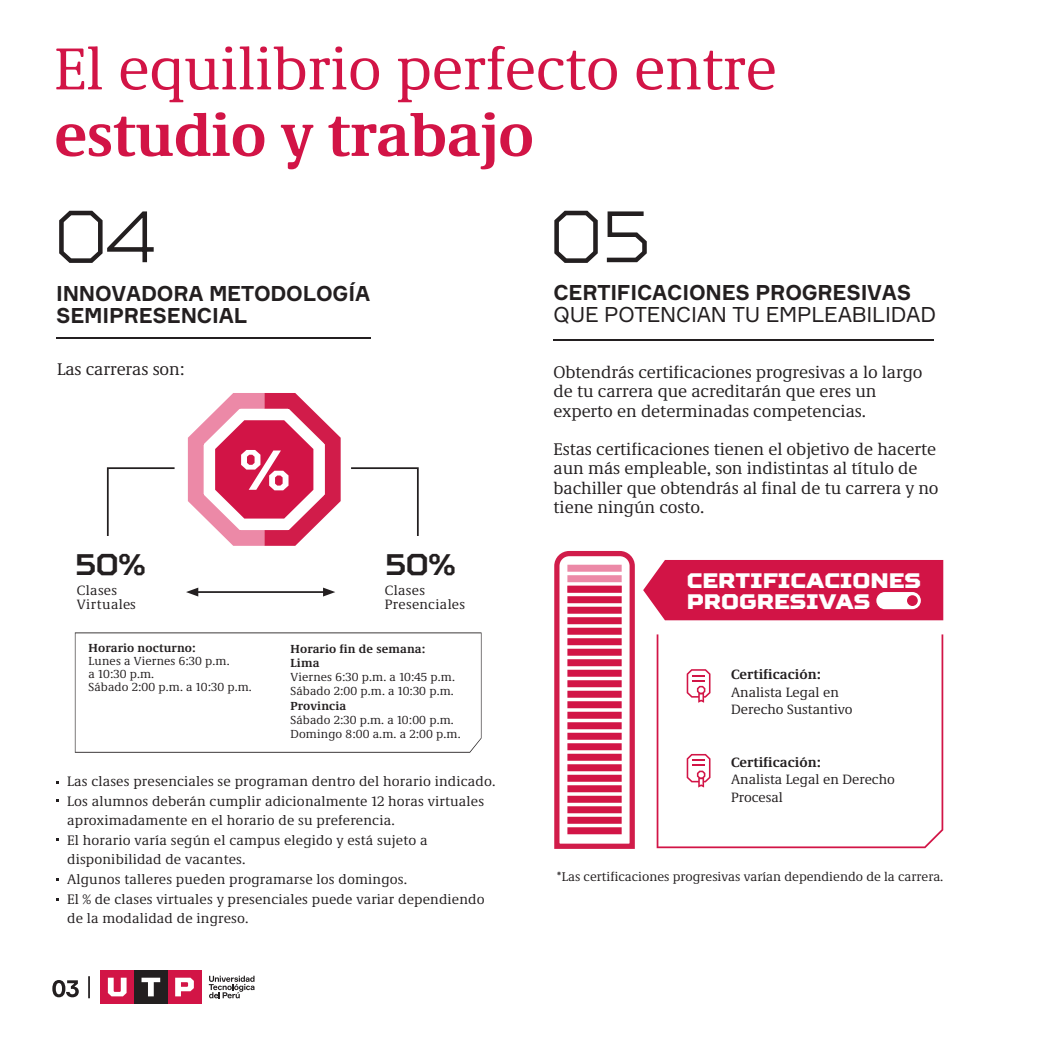
<style>
.page{position:relative;width:1042px;height:1042px;background:#fff}
.page>*{position:absolute;margin:0;border:0;box-sizing:border-box;transform-origin:0 0}
.t1{font:100 70px "TT Squares";color:#231f20}
.t2{font:700 29.75px "TT Squares";color:#231f20}
.t3{font:700 21px/22.8px "Formular";letter-spacing:-.01em;color:#231f20}
.t4{font:21px "Formular";letter-spacing:-.01em;color:#231f20}
.t5{font:900 21px/21px "TT Squares";color:#fff}
.t6{font:17.5px/19.2px "Demos Next Pro";letter-spacing:-.005em;color:#231f20}
.t7{font:14.17px/19.6px "Demos Next Pro";letter-spacing:.01em;color:#231f20}
.t8{font:14px/17.5px "Demos Next Pro";color:#231f20}
.t9{font:14px/14px "Demos Next Pro";letter-spacing:.02em;color:#231f20}
.t10{font:700 14px "Demos Next Pro";color:#231f20}
.t11{font:13.12px "Demos Next Pro";color:#231f20}
.t12{font:12.08px/13.3px "Demos Next Pro";letter-spacing:.01em;color:#231f20}
.t13{font:700 12.08px/14.3px "Demos Next Pro";letter-spacing:.01em;color:#231f20}
</style>
<div class="page">
<svg style="left:209px;top:975px;width:45px;height:23px"></svg>
<div style="left:100px;top:970px;width:34px;height:34px;background:#d21446"></div>
<svg style="left:108px;top:977px;width:19px;height:19px"></svg>
<div style="left:134px;top:970px;width:34px;height:34px;background:#231f20"></div>
<svg style="left:141px;top:977px;width:19px;height:19px"></svg>
<div style="left:168px;top:970px;width:33px;height:34px;background:#d21446"></div>
<svg style="left:175px;top:977px;width:19px;height:19px"></svg>
<svg style="left:52px;top:980px;width:27px;height:17px"></svg>
<hr style="left:88px;top:976px;width:2px;height:22px;background:#231f20">
<svg style="left:56px;top:46px;width:46px;height:43px"></svg>
<svg style="left:121px;top:46px;width:258px;height:56px"></svg>
<svg style="left:398px;top:46px;width:219px;height:56px"></svg>
<svg style="left:636px;top:51px;width:138px;height:39px"></svg>
<svg style="left:56px;top:112px;width:208px;height:44px"></svg>
<svg style="left:281px;top:125px;width:32px;height:44px"></svg>
<svg style="left:328px;top:112px;width:204px;height:57px"></svg>
<svg style="left:59px;top:210px;width:95px;height:53px"></svg>
<svg style="left:186px;top:587px;width:149px;height:9px"></svg>
<hr style="left:56px;top:337px;width:314px;height:1px;background:#231f20">
<svg style="left:554px;top:210px;width:44px;height:53px"></svg>
<svg style="left:606px;top:211px;width:41px;height:52px"></svg>
<hr style="left:553px;top:339px;width:381px;height:2px;background:#231f20">
<svg style="left:75px;top:632px;width:406px;height:121px"></svg>
<svg style="left:554px;top:551px;width:81px;height:298px"></svg>
<div style="left:643px;top:560px;width:300px;height:60px;background:#d21446"></div>
<div style="left:876px;top:592px;width:45px;height:17px;background:#fff;border-radius:9px"></div>
<div style="left:907px;top:595px;width:11px;height:11px;background:#d21446;border-radius:50%"></div>
<svg style="left:656px;top:634px;width:287px;height:214px"></svg>
<svg style="left:687px;top:669px;width:23px;height:34px"></svg>
<svg style="left:687px;top:754px;width:23px;height:33px"></svg>
<svg style="left:106px;top:393px;width:313px;height:153px"></svg>
<h1 class="t1" style="left:54px;top:193px;width:102px">04</h1>
<h3 class="t3" style="left:56px;top:281px;width:316px">INNOVADORA METODOLOGÍA<br>SEMIPRESENCIAL</h3>
<p class="t6" style="left:57px;top:359px;width:129px">Las carreras son:</p>
<h2 class="t2" style="left:75px;top:546px;width:72px">50%</h2>
<h2 class="t2" style="left:385px;top:546px;width:72px">50%</h2>
<p class="t9" style="left:77px;top:583px;width:60px">Clases<br>Virtuales</p>
<p class="t13" style="left:89px;top:639px;width:109px">Horario nocturno:</p>
<p class="t12" style="left:89px;top:653px;width:165px">Lunes a Viernes 6:30 p.m.<br>a 10:30 p.m.<br>Sábado 2:00 p.m. a 10:30 p.m.</p>
<p class="t9" style="left:385px;top:583px;width:82px">Clases<br>Presenciales</p>
<p class="t13" style="left:291px;top:640px;width:136px">Horario fin de semana:<br>Lima</p>
<p class="t12" style="left:291px;top:669px;width:166px;line-height:14.3px">Viernes 6:30 p.m. a 10:45 p.m.<br>Sábado 2:00 p.m. a 10:30 p.m.</p>
<p class="t13" style="left:291px;top:698px;width:57px">Provincia</p>
<p class="t12" style="left:291px;top:712px;width:171px;line-height:14.3px">Sábado 2:30 p.m. a 10:00 p.m.<br>Domingo 8:00 a.m. a 2:00 p.m.</p>
<p class="t7" style="left:67px;top:771px;width:430px">Las clases presenciales se programan dentro del horario indicado.<br>Los alumnos deberán cumplir adicionalmente 12 horas virtuales aproximadamente en el horario de su preferencia.<br>El horario varía según el campus elegido y está sujeto a disponibilidad de vacantes.<br>Algunos talleres pueden programarse los domingos.<br>El % de clases virtuales y presenciales puede variar dependiendo de la modalidad de ingreso.</p>
<h1 class="t1" style="left:549px;top:193px;width:102px">05</h1>
<h3 class="t3" style="left:553px;top:280px;width:359px">CERTIFICACIONES PROGRESIVAS</h3>
<h3 class="t4" style="left:553px;top:302px;width:384px">QUE POTENCIAN TU EMPLEABILIDAD</h3>
<p class="t6" style="left:553px;top:362px;width:370px">Obtendrás certificaciones progresivas a lo largo de tu carrera que acreditarán que eres un experto en determinadas competencias.</p>
<p class="t6" style="left:553px;top:439px;width:386px">Estas certificaciones tienen el objetivo de hacerte aun más empleable, son indistintas al título de bachiller que obtendrás al final de tu carrera y no tiene ningún costo.</p>
<h3 class="t5" style="left:687px;top:570px;width:235px">CERTIFICACIONES<br>PROGRESIVAS</h3>
<p class="t10" style="left:731px;top:664px;width:91px">Certificación:</p>
<p class="t8" style="left:731px;top:682px;width:123px">Analista Legal en<br>Derecho Sustantivo</p>
<p class="t10" style="left:731px;top:752px;width:91px">Certificación:</p>
<p class="t8" style="left:731px;top:770px;width:165px">Analista Legal en Derecho<br>Procesal</p>
<p class="t11" style="left:556px;top:867px;width:388px">*Las certificaciones progresivas varían dependiendo de la carrera.</p>
</div>
